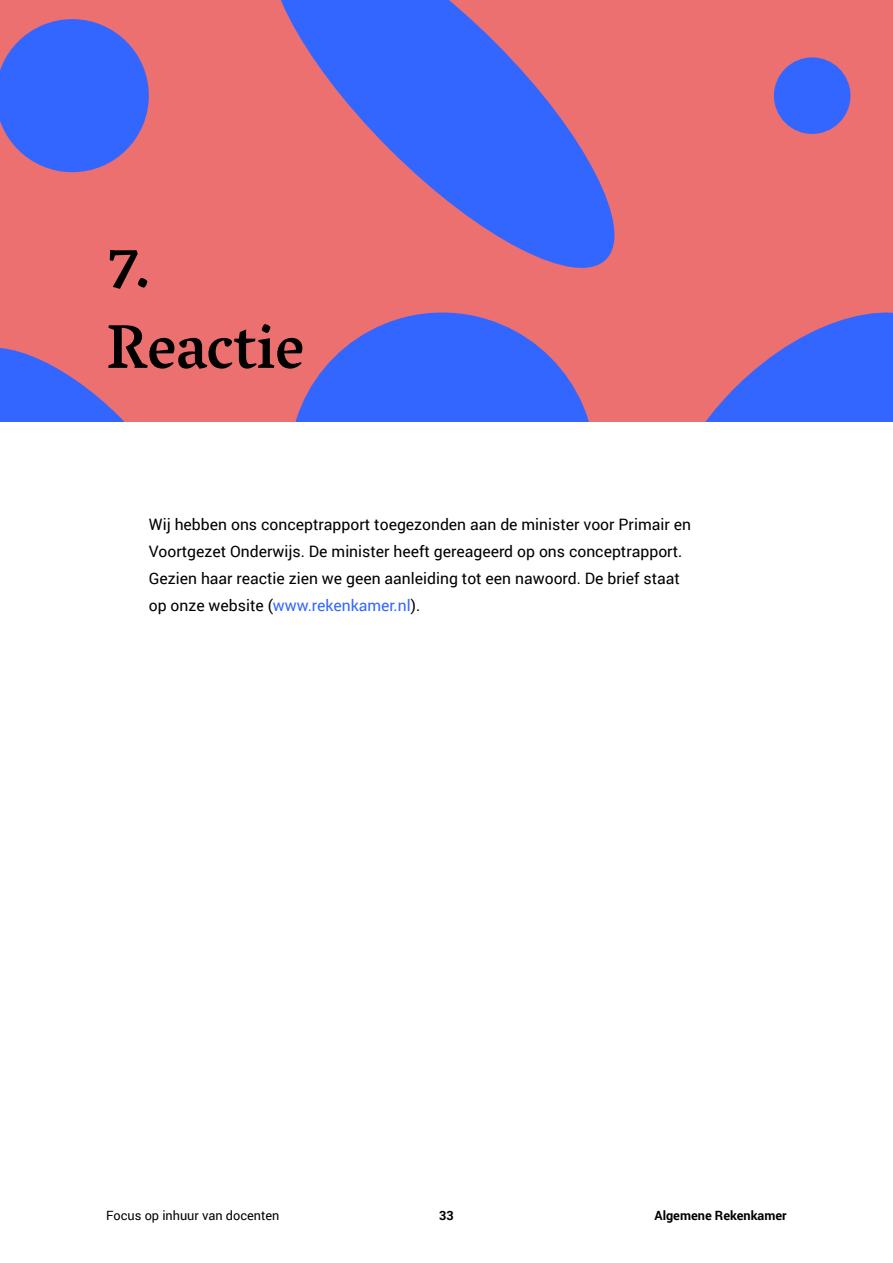
<style>
.page{position:relative;width:893px;height:1263px;background:#fff}
.page>*{position:absolute;margin:0;border:0;box-sizing:border-box;transform-origin:0 0}
._5_Kop_1_-_H2{font:500 63px/81px "Vesper Libre";color:#000}
._0_Platte_tekst_-_P{font:15.75px/27px "Roboto";color:#000}
.t1{font:12.75px "Roboto";color:#000}
.t2{font:700 12.75px "Roboto";color:#000}
.s1{color:#36f}
</style>
<div class="page">
<div style="left:0;top:0;width:893px;height:422px;background:#ec7070"></div>
<svg style="left:295px;top:313px;width:294px;height:109px"></svg>
<svg style="left:705px;top:312px;width:188px;height:110px"></svg>
<svg style="left:281px;top:0;width:334px;height:268px;fill:#36f"></svg>
<svg style="left:0;top:19px;width:149px;height:153px"></svg>
<div style="left:774px;top:57px;width:76px;height:77px;background:#36f;border-radius:50%"></div>
<svg style="left:0;top:348px;width:125px;height:74px"></svg>
<h2 class="_5_Kop_1_-_H2" style="left:106px;top:225px;width:199px">7.<br>Reactie</h2>
<p class="_0_Platte_tekst_-_P" style="left:149px;top:510px;width:544px">Wij hebben ons conceptrapport toegezonden aan de minister voor Primair en Voortgezet Onderwijs. De minister heeft gereageerd op ons conceptrapport.<br>Gezien haar reactie zien we geen aanleiding tot een nawoord. De brief staat op onze website (<span class="s1">www.rekenkamer.nl</span>).</p>
<p class="t1" style="left:106px;top:1207px;width:175px">Focus op inhuur van docenten</p>
<p class="t2" style="left:439px;top:1207px;width:16px">33</p>
<p class="t2" style="left:654px;top:1207px;width:134px">Algemene Rekenkamer</p>
</div>
